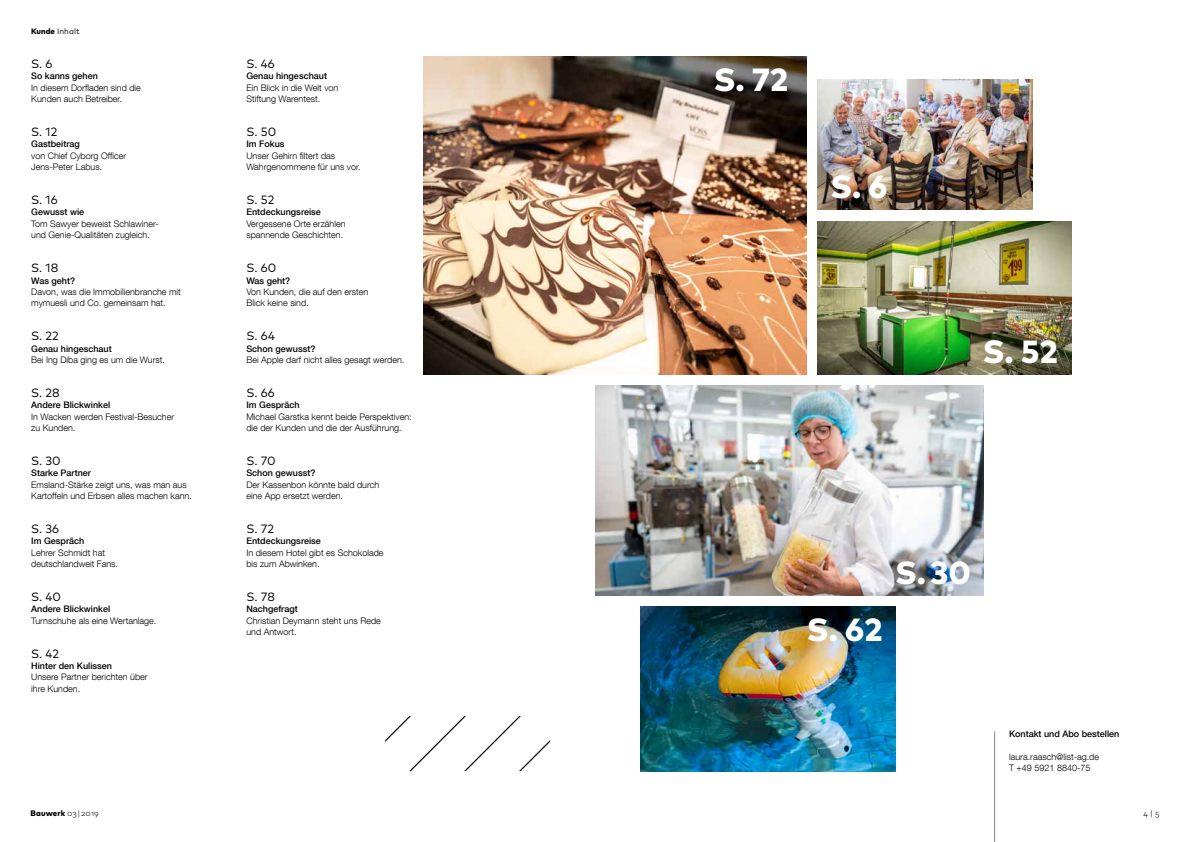
<style>
.page{position:relative;width:1191px;height:842px;background:#fff}
.page>*{position:absolute;margin:0;border:0;box-sizing:border-box;transform-origin:0 0}
.t1{font:800 32px "Mark Pro";color:#fff}
.t2{font:12px "Mark Pro";color:#000}
.t3{font:300 9px/11.3px "Helvetica Neue LT Com";color:#000}
.t4{font:500 9px "Helvetica Neue LT Com";color:#000}
.t5{font:800 8px "Mark Pro";letter-spacing:.01em;color:#000}
.t6{font:8px "Mark Pro";color:#000}
.t7{font:300 8px "Mark Pro";color:#000}
.s1{font-weight:800}
.s2{font-weight:300}
</style>
<div class="page">
<img style="left:817px;top:80px;width:216px;height:130px">
<img style="left:817px;top:221px;width:254px;height:153px">
<img style="left:595px;top:386px;width:388px;height:209px">
<img style="left:423px;top:57px;width:383px;height:317px">
<img style="left:641px;top:607px;width:254px;height:164px">
<svg style="left:385px;top:716px;width:165px;height:55px"></svg>
<hr style="left:994px;top:731px;width:1px;height:111px;background:#868786">
<p class="t6" style="left:31px;top:25px;width:50px"><span class="s1">Kunde</span> Inhalt</p>
<h2 class="t2" style="left:31px;top:55px;width:23px">S. 6</h2>
<p class="t4" style="left:31px;top:71px;width:68px">So kanns gehen</p>
<p class="t3" style="left:31px;top:82px;width:111px">In diesem Dorfladen sind die<br>Kunden auch Betreiber.</p>
<h2 class="t2" style="left:31px;top:123px;width:28px">S. 12</h2>
<p class="t4" style="left:31px;top:139px;width:50px">Gastbeitrag</p>
<p class="t3" style="left:31px;top:150px;width:97px">von Chief Cyborg Officer<br>Jens-Peter Labus.</p>
<h2 class="t2" style="left:31px;top:191px;width:28px">S. 16</h2>
<p class="t4" style="left:31px;top:207px;width:55px">Gewusst wie</p>
<p class="t3" style="left:31px;top:218px;width:129px">Tom Sawyer beweist Schlawiner&shy;und Genie-Qualitäten zugleich.</p>
<h2 class="t2" style="left:31px;top:259px;width:29px">S. 18</h2>
<p class="t4" style="left:31px;top:275px;width:45px">Was geht?</p>
<p class="t3" style="left:31px;top:286px;width:151px">Davon, was die Immobilienbranche mit mymuesli und Co. gemeinsam hat.</p>
<h2 class="t2" style="left:31px;top:327px;width:29px">S. 22</h2>
<p class="t4" style="left:31px;top:343px;width:82px">Genau hingeschaut</p>
<p class="t3" style="left:31px;top:354px;width:135px">Bei Ing Diba ging es um die Wurst.</p>
<h2 class="t2" style="left:31px;top:384px;width:30px">S. 28</h2>
<p class="t4" style="left:31px;top:400px;width:81px">Andere Blickwinkel</p>
<p class="t3" style="left:31px;top:410px;width:145px">In Wacken werden Festival-Besucher zu Kunden.</p>
<h2 class="t2" style="left:31px;top:452px;width:31px">S. 30</h2>
<p class="t4" style="left:31px;top:468px;width:61px">Starke Partner</p>
<p class="t3" style="left:31px;top:479px;width:162px">Emsland-Stärke zeigt uns, was man aus<br>Kartoffeln und Erbsen alles machen kann.</p>
<h2 class="t2" style="left:31px;top:520px;width:30px">S. 36</h2>
<p class="t4" style="left:31px;top:536px;width:55px">Im Gespräch</p>
<p class="t3" style="left:31px;top:547px;width:88px">Lehrer Schmidt hat deutschlandweit Fans.</p>
<h2 class="t2" style="left:31px;top:588px;width:31px">S. 40</h2>
<p class="t4" style="left:31px;top:604px;width:81px">Andere Blickwinkel</p>
<p class="t3" style="left:31px;top:615px;width:127px">Turnschuhe als eine Wertanlage.</p>
<h2 class="t2" style="left:31px;top:644px;width:29px">S. 42</h2>
<p class="t4" style="left:31px;top:660px;width:82px">Hinter den Kulissen</p>
<p class="t3" style="left:31px;top:671px;width:118px">Unsere Partner berichten über ihre Kunden.</p>
<h2 class="t2" style="left:246px;top:55px;width:30px">S. 46</h2>
<p class="t4" style="left:246px;top:71px;width:82px">Genau hingeschaut</p>
<p class="t3" style="left:246px;top:82px;width:93px">Ein Blick in die Welt von<br>Stiftung Warentest.</p>
<h2 class="t2" style="left:246px;top:123px;width:31px">S. 50</h2>
<p class="t4" style="left:246px;top:139px;width:40px">Im Fokus</p>
<p class="t3" style="left:246px;top:150px;width:116px">Unser Gehirn filtert das<br>Wahrgenommene für uns vor.</p>
<h2 class="t2" style="left:246px;top:191px;width:29px">S. 52</h2>
<p class="t4" style="left:246px;top:207px;width:76px">Entdeckungsreise</p>
<p class="t3" style="left:246px;top:218px;width:101px">Vergessene Orte erzählen spannende Geschichten.</p>
<h2 class="t2" style="left:246px;top:259px;width:31px">S. 60</h2>
<p class="t4" style="left:246px;top:275px;width:45px">Was geht?</p>
<p class="t3" style="left:246px;top:286px;width:123px">Von Kunden, die auf den ersten<br>Blick keine sind.</p>
<h2 class="t2" style="left:246px;top:327px;width:30px">S. 64</h2>
<p class="t4" style="left:246px;top:343px;width:70px">Schon gewusst?</p>
<p class="t3" style="left:246px;top:354px;width:159px">Bei Apple darf nicht alles gesagt werden.</p>
<h2 class="t2" style="left:246px;top:384px;width:30px">S. 66</h2>
<p class="t4" style="left:246px;top:400px;width:55px">Im Gespräch</p>
<p class="t3" style="left:246px;top:410px;width:167px">Michael Garstka kennt beide Perspektiven: die der Kunden und die der Ausführung.</p>
<h2 class="t2" style="left:246px;top:452px;width:31px">S. 70</h2>
<p class="t4" style="left:246px;top:468px;width:70px">Schon gewusst?</p>
<p class="t3" style="left:246px;top:479px;width:134px">Der Kassenbon könnte bald durch eine App ersetzt werden.</p>
<h2 class="t2" style="left:246px;top:520px;width:29px">S. 72</h2>
<p class="t4" style="left:246px;top:536px;width:76px">Entdeckungsreise</p>
<p class="t3" style="left:246px;top:547px;width:139px">In diesem Hotel gibt es Schokolade bis zum Abwinken.</p>
<h2 class="t2" style="left:246px;top:588px;width:30px">S. 78</h2>
<p class="t4" style="left:246px;top:604px;width:53px">Nachgefragt</p>
<p class="t3" style="left:246px;top:615px;width:136px">Christian Deymann steht uns Rede und Antwort.</p>
<h1 class="t1" style="left:714px;top:55px;width:76px">S. 72</h1>
<h1 class="t1" style="left:830px;top:163px;width:59px">S. 6</h1>
<h1 class="t1" style="left:982px;top:327px;width:76px">S. 52</h1>
<h1 class="t1" style="left:807px;top:605px;width:77px">S. 62</h1>
<h1 class="t1" style="left:895px;top:548px;width:77px">S. 30</h1>
<p class="t4" style="left:1009px;top:728px;width:112px">Kontakt und Abo bestellen</p>
<p class="t3" style="left:1009px;top:751px;width:92px">laura.raasch@list-ag.de<br>T +49 5921 8840-75</p>
<p class="t5" style="left:31px;top:807px;width:69px">Bauwerk <span class="s2">03 | 2019</span></p>
<p class="t7" style="left:1143px;top:808px;width:18px">4 | 5</p>
</div>
